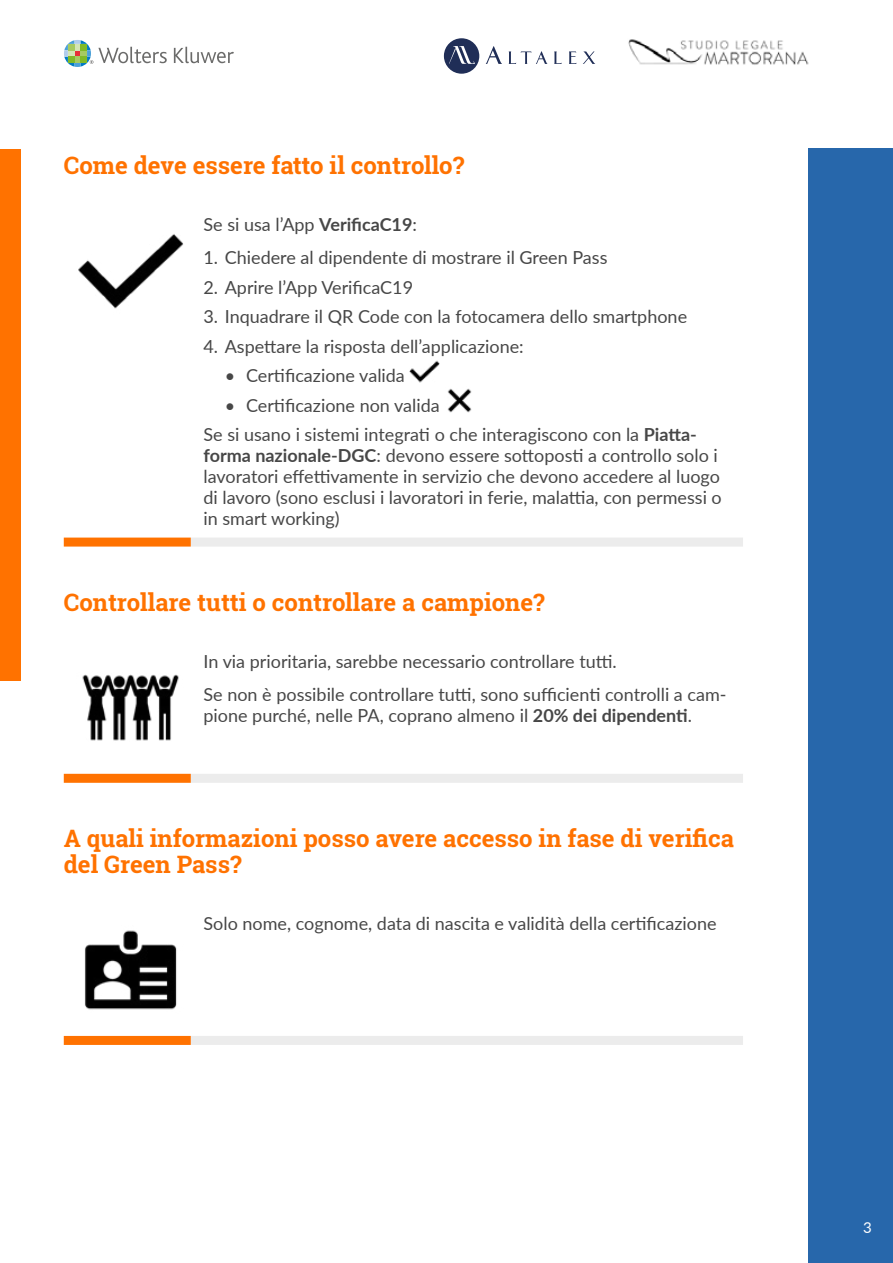
<style>
.page{position:relative;width:893px;height:1263px;background:#fff}
.page>*{position:absolute;margin:0;border:0;box-sizing:border-box;transform-origin:0 0}
.t1{font:700 24px/26px "Roboto Slab";color:#ff7200}
.t2{font:18px/21px "Lato";color:#474747}
.t3{font:15px "Lato";color:#fff}
.s1{font-weight:700}
</style>
<div class="page">
<svg style="left:174px;top:47px;width:60px;height:16px"></svg>
<svg style="left:64px;top:40px;width:103px;height:27px"></svg>
<svg style="left:444px;top:38px;width:35px;height:36px"></svg>
<svg style="left:486px;top:46px;width:16px;height:18px"></svg>
<svg style="left:509px;top:51px;width:38px;height:13px"></svg>
<svg style="left:554px;top:51px;width:8px;height:13px"></svg>
<svg style="left:569px;top:51px;width:8px;height:13px"></svg>
<svg style="left:583px;top:51px;width:12px;height:13px"></svg>
<img style="left:628px;top:39px;width:181px;height:26px">
<div style="left:808px;top:149px;width:85px;height:1114px;background:#2767ab"></div>
<div style="left:0;top:149px;width:21px;height:531px;background:#ff7200"></div>
<div style="left:191px;top:538px;width:552px;height:9px;background:#ececec"></div>
<div style="left:64px;top:538px;width:127px;height:9px;background:#ff7200"></div>
<img style="left:78px;top:234px;width:105px;height:75px">
<img style="left:410px;top:360px;width:30px;height:23px">
<img style="left:447px;top:388px;width:25px;height:25px">
<div style="left:191px;top:774px;width:552px;height:9px;background:#ececec"></div>
<div style="left:64px;top:774px;width:127px;height:9px;background:#ff7200"></div>
<img style="left:82px;top:674px;width:97px;height:67px">
<div style="left:191px;top:1036px;width:552px;height:9px;background:#ececec"></div>
<div style="left:64px;top:1036px;width:127px;height:9px;background:#ff7200"></div>
<img style="left:84px;top:930px;width:93px;height:80px">
<h1 class="t1" style="left:64px;top:152px;width:402px">Come deve essere fatto il controllo?</h1>
<p class="t2" style="left:204px;top:213px;width:215px">Se si usa l’App <span class="s1">VerificaC19</span>:</p>
<p class="t2" style="left:204px;top:246px;width:405px">1. Chiedere al dipendente di mostrare il Green Pass</p>
<p class="t2" style="left:204px;top:276px;width:211px">2. Aprire l’App VerificaC19</p>
<p class="t2" style="left:204px;top:305px;width:485px">3. Inquadrare il QR Code con la fotocamera dello smartphone</p>
<p class="t2" style="left:204px;top:335px;width:322px">4. Aspettare la risposta dell’applicazione:</p>
<p class="t2" style="left:225px;top:364px;width:182px">• Certificazione valida</p>
<p class="t2" style="left:204px;top:389px;width:495px;line-height:29.5px;text-indent:21px">• Certificazione non valida<br>Se si usano i sistemi integrati o che interagiscono con la <span class="s1">Piatta-</span></p>
<p class="t2" style="left:204px;top:444px;width:520px"><span class="s1">forma nazionale-DGC</span>: devono essere sottoposti a controllo solo i lavoratori effettivamente in servizio che devono accedere al luogo di lavoro (sono esclusi i lavoratori in ferie, malattia, con permessi o in smart working)</p>
<h1 class="t1" style="left:64px;top:589px;width:482px">Controllare tutti o controllare a campione?</h1>
<p class="t2" style="left:204px;top:644px;width:524px;line-height:33px">In via prioritaria, sarebbe necessario controllare tutti.<br>Se non è possibile controllare tutti, sono sufficienti controlli a cam-</p>
<p class="t2" style="left:204px;top:704px;width:490px">pione purché, nelle PA, coprano almeno il <span class="s1">20% dei dipendenti</span>.</p>
<h1 class="t1" style="left:64px;top:825px;width:672px">A quali informazioni posso avere accesso in fase di verifica del Green Pass?</h1>
<p class="t2" style="left:204px;top:912px;width:515px">Solo nome, cognome, data di nascita e validità della certificazione</p>
<p class="t3" style="left:863px;top:1217px;width:10px">3</p>
</div>
